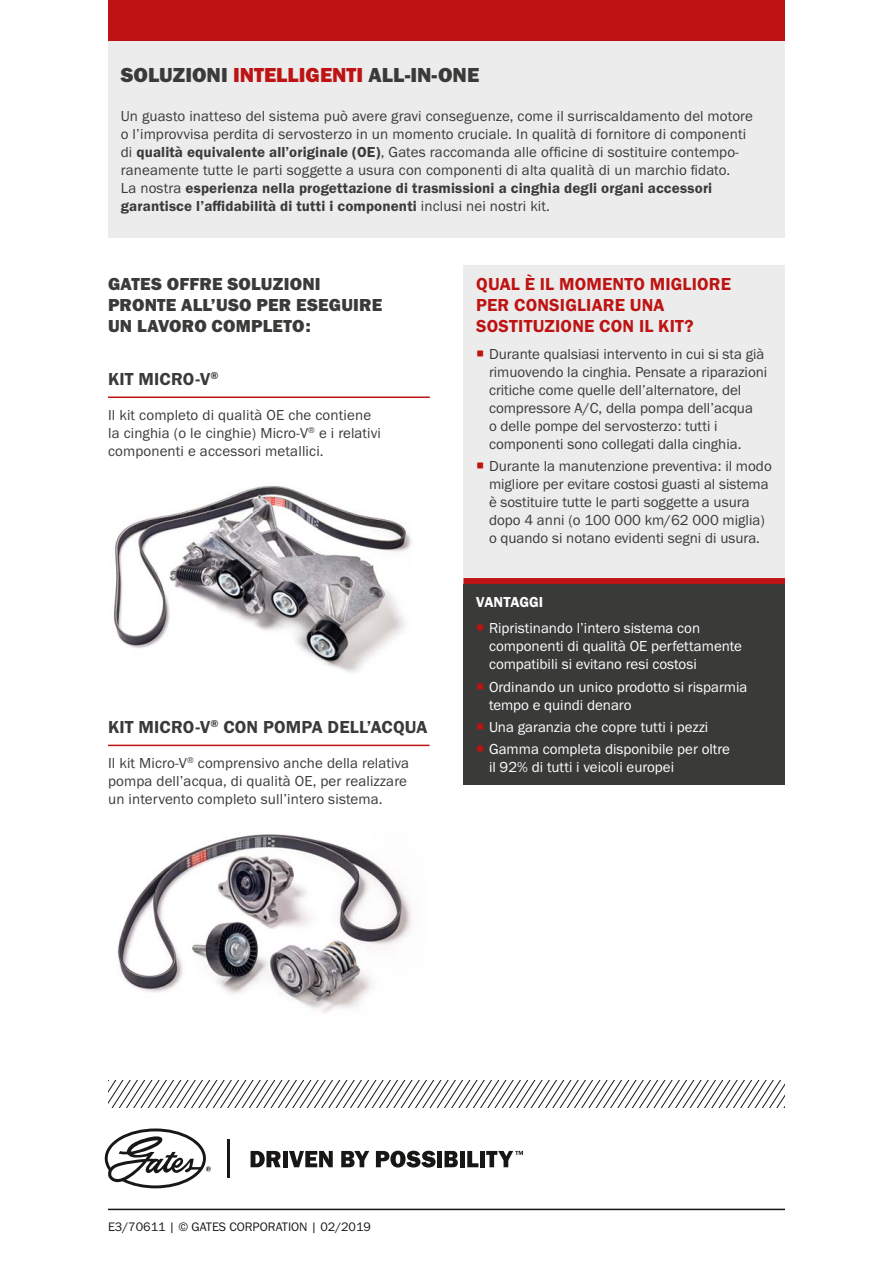
<style>
.page{position:relative;width:893px;height:1263px;background:#fff}
.page>*{position:absolute;margin:0;border:0;box-sizing:border-box;transform-origin:0 0}
.BODY_-_Title{font:21px "Franklin Gothic URW Hea";color:#3a3a39}
.BODY_-_Subtitle{font:18px/21px "Franklin Gothic URW Hea";letter-spacing:.01em;color:#3a3a39}
.BODY_-_Title_Red{font:18px/21px "Franklin Gothic URW Dem";letter-spacing:.01em;color:#bd1312}
.BODY_-__Subtitle_-_R{font:18px "Franklin Gothic URW Dem";letter-spacing:.01em;color:#3a3a39}
.BODY_-_Copy{font:15px/18px "Franklin Gothic URW Boo";color:#3a3a39}
.t1{font:15px/18px "Franklin Gothic URW Boo";color:#fff}
.BODY_-_Black_frame{font:15px "Franklin Gothic URW Dem";letter-spacing:.01em;color:#fff}
.BODY_-_Footer{font:12.75px "Franklin Gothic URW Boo";color:#181716}
.s1{color:#bd1312}
.s2{font-family:"Franklin Gothic URW Dem"}
</style>
<div class="page">
<hr style="left:227px;top:1139px;width:3px;height:39px;background:#181716">
<svg style="left:251px;top:1151px;width:30px;height:16px"></svg>
<div style="left:283px;top:1151px;width:5px;height:16px;background:#181716"></div>
<svg style="left:289px;top:1151px;width:44px;height:16px"></svg>
<svg style="left:341px;top:1151px;width:28px;height:16px"></svg>
<svg style="left:376px;top:1151px;width:60px;height:16px"></svg>
<div style="left:437px;top:1151px;width:5px;height:16px;background:#181716"></div>
<svg style="left:444px;top:1151px;width:14px;height:16px"></svg>
<div style="left:460px;top:1151px;width:5px;height:16px;background:#181716"></div>
<svg style="left:467px;top:1151px;width:11px;height:16px"></svg>
<div style="left:480px;top:1151px;width:5px;height:16px;background:#181716"></div>
<svg style="left:486px;top:1151px;width:37px;height:16px"></svg>
<svg style="left:105px;top:1128px;width:106px;height:60px"></svg>
<hr style="left:108px;top:1209px;width:677px;height:1px;background:#181716">
<svg style="left:108px;top:1080px;width:677px;height:27px"></svg>
<div style="left:108px;top:40px;width:677px;height:198px;background:#ececec"></div>
<div style="left:463px;top:266px;width:322px;height:318px;background:#ececec"></div>
<div style="left:463px;top:584px;width:322px;height:201px;background:#3a3a39"></div>
<div style="left:463px;top:578px;width:322px;height:6px;background:#bd1312"></div>
<hr style="left:108px;top:745px;width:321px;height:1px;background:#bd1312">
<hr style="left:108px;top:396px;width:322px;height:2px;background:#bd1312">
<img style="left:117px;top:834px;width:295px;height:179px">
<img style="left:113px;top:485px;width:299px;height:188px">
<div style="left:108px;top:0;width:677px;height:40px;background:#bd1312"></div>
<p class="BODY_-_Title" style="left:121px;top:61px;width:360px">SOLUZIONI <span class="s1">INTELLIGENTI</span> ALL-IN-ONE</p>
<p class="BODY_-_Copy" style="left:121px;top:106px;width:634px">Un guasto inatteso del sistema può avere gravi conseguenze, come il surriscaldamento del motore o l’improvvisa perdita di servosterzo in un momento cruciale. In qualità di fornitore di componenti di <span class="s2">qualità equivalente all’originale (OE)</span>, Gates raccomanda alle officine di sostituire contempo&shy;raneamente tutte le parti soggette a usura con componenti di alta qualità di un marchio fidato.<br>La nostra <span class="s2">esperienza nella progettazione di trasmissioni a cinghia degli organi accessori garantisce l’affidabilità di tutti i componenti</span> inclusi nei nostri kit.</p>
<p class="BODY_-_Subtitle" style="left:108px;top:273px;width:276px">GATES OFFRE SOLUZIONI<br>PRONTE ALL’USO PER ESEGUIRE<br>UN LAVORO COMPLETO:</p>
<p class="BODY_-_Title_Red" style="left:476px;top:273px;width:256px">QUAL È IL MOMENTO MIGLIORE<br>PER CONSIGLIARE UNA<br>SOSTITUZIONE CON IL KIT?</p>
<p class="BODY_-_Copy" style="left:489px;top:345px;width:280px">Durante qualsiasi intervento in cui si sta già rimuovendo la cinghia. Pensate a riparazioni critiche come quelle dell’alternatore, del compressore A/C, della pompa dell’acqua<br>o delle pompe del servosterzo: tutti i componenti sono collegati dalla cinghia.</p>
<p class="BODY_-_Copy" style="left:489px;top:457px;width:284px">Durante la manutenzione preventiva: il modo migliore per evitare costosi guasti al sistema è sostituire tutte le parti soggette a usura dopo 4 anni (o 100 000 km/62 000 miglia) o quando si notano evidenti segni di usura.</p>
<p class="BODY_-__Subtitle_-_R" style="left:108px;top:368px;width:112px">KIT MICRO-V<sup>®</sup></p>
<p class="BODY_-_Copy" style="left:108px;top:406px;width:274px">Il kit completo di qualità OE che contiene la cinghia (o le cinghie) Micro-V<sup>®</sup> e i relativi componenti e accessori metallici.</p>
<p class="BODY_-__Subtitle_-_R" style="left:108px;top:716px;width:321px">KIT MICRO-V<sup>®</sup> CON POMPA DELL’ACQUA</p>
<p class="BODY_-_Copy" style="left:108px;top:754px;width:303px">Il kit Micro-V<sup>®</sup> comprensivo anche della relativa pompa dell’acqua, di qualità OE, per realizzare un intervento completo sull’intero sistema.</p>
<p class="BODY_-_Black_frame" style="left:476px;top:592px;width:68px">VANTAGGI</p>
<p class="t1" style="left:489px;top:619px;width:255px">Ripristinando l’intero sistema con componenti di qualità OE perfettamente compatibili si evitano resi costosi</p>
<p class="t1" style="left:489px;top:677px;width:260px">Ordinando un unico prodotto si risparmia tempo e quindi denaro</p>
<p class="t1" style="left:489px;top:717px;width:221px">Una garanzia che copre tutti i pezzi</p>
<p class="t1" style="left:489px;top:740px;width:242px">Gamma completa disponibile per oltre il 92% di tutti i veicoli europei</p>
<p class="BODY_-_Footer" style="left:108px;top:1219px;width:265px">E3/70611 | © GATES CORPORATION | 02/2019</p>
</div>
